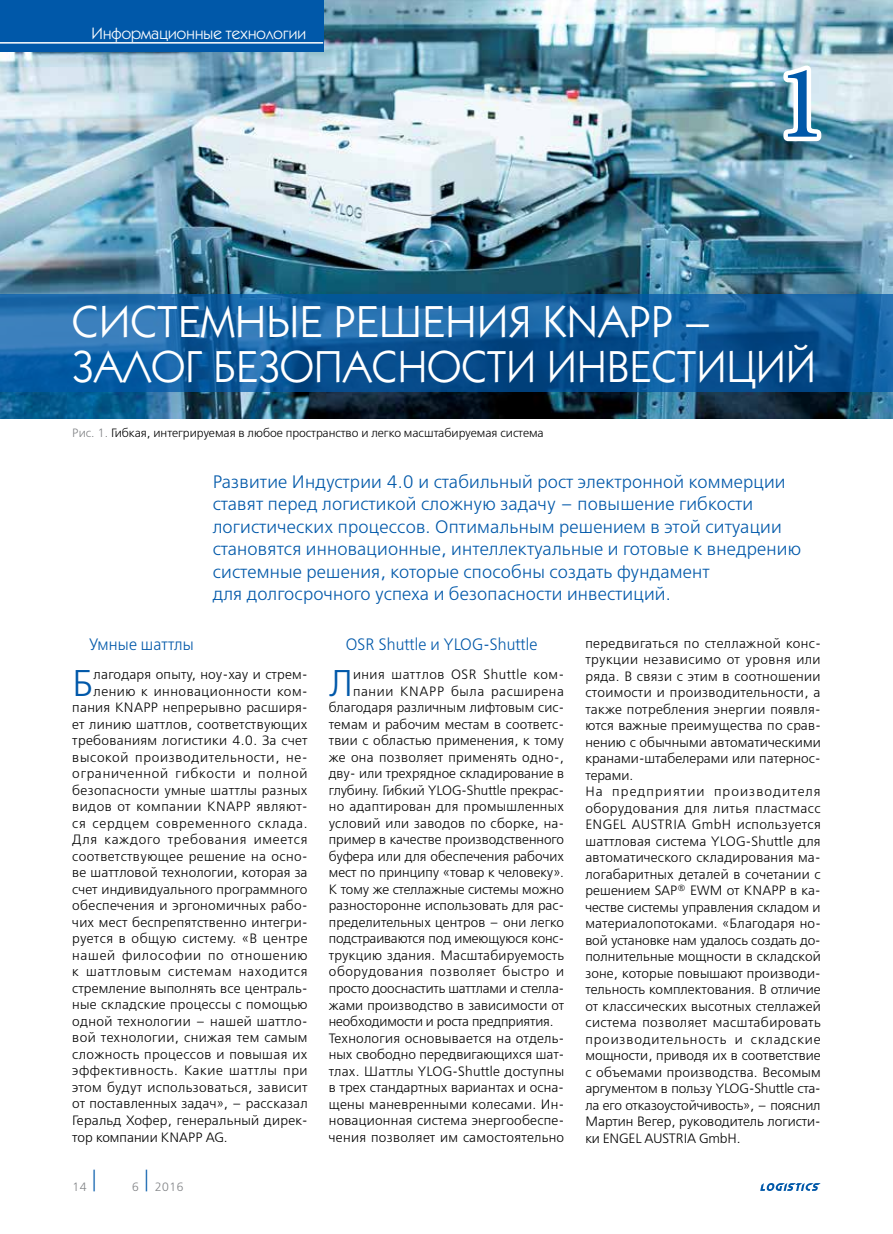
<style>
.page{position:relative;width:893px;height:1234px;background:#fff}
.page>*{position:absolute;margin:0;border:0;box-sizing:border-box;transform-origin:0 0}
.t1{font:105px "Minion Pro";color:#0058a9}
.t2{font:45px/45px "Kabel C";letter-spacing:.01em;color:#fff}
.t3{font:300 37.05px "Free Set";color:#0058a9}
.t4{font:300 18px/22.5px "Free Set";letter-spacing:.01em;color:#0058a9}
.t5{font:300 16.5px "Free Set";letter-spacing:.01em;color:#0058a9;scale:.95 1}
.t6{font:16.5px "Kabel C";letter-spacing:.01em;color:#fff}
.t7{font:300 13.5px/16.5px "Free Set";letter-spacing:.015em;color:#000}
.t8{font:300 13.5px "Free Set";letter-spacing:.05em;color:#000}
.t9{font:300 13.5px "Free Set";letter-spacing:.045em;color:#000}
.t10{font:300 13.5px "Free Set";letter-spacing:-.01em;color:#000}
.t11{font:300 13.5px "Free Set";letter-spacing:-.005em;color:#000}
.t12{font:300 13.5px "Free Set";letter-spacing:.035em;color:#000}
.t13{font:300 13.5px "Free Set";letter-spacing:.06em;color:#000}
.t14{font:300 13.5px "Free Set";letter-spacing:.055em;color:#000}
.t15{font:300 13.5px "Free Set";letter-spacing:.04em;color:#000}
.t16{font:300 12px "Free Set";color:#000}
.t17{font:300 12px "Free Set";color:#808285}
.s1{color:#808285}
</style>
<div class="page">
<svg style="left:760px;top:1183px;width:61px;height:7px"></svg>
<img style="left:0;top:0;width:893px;height:418px">
<div style="left:0;top:0;width:323px;height:51px;background:#0058a9"></div>
<hr style="left:0;top:42px;width:323px;height:2px;background:#fff">
<svg style="left:0;top:293px;width:893px;height:98px;background:#115c9b"></svg>
<svg style="left:779px;top:57px;width:47px;height:89px"></svg>
<p class="t6" style="left:91px;top:24px;width:216px">Информационные технологии</p>
<h1 class="t1" style="left:776px;top:33px;width:52px">1</h1>
<h2 class="t2" style="left:72px;top:298px;width:192px">СИСТЕМНЫЕ</h2>
<h2 class="t2" style="left:334px;top:298px;width:116px">РЕШЕНИ</h2>
<h2 class="t2" style="left:72px;top:298px;width:654px;text-indent:436px">Я KNAPP –<br>ЗАЛОГ БЕЗОПАСНОСТИ ИН ВЕСТИЦИЙ</h2>
<p class="t16" style="left:72px;top:426px;width:473px"><span class="s1">Рис. 1.</span> Гибкая, интегрируемая в любое пространство и легко масштабируемая система</p>
<p class="t4" style="left:213px;top:470px;width:590px">Развитие Индустрии 4.0 и стабильный рост электронной коммерции ставят перед логистикой сложную задачу – повышение гибкости логистических процессов. Оптимальным решением в этой ситуации становятся инновационные, интеллектуальные и готовые к внедрению системные решения, которые способны создать фундамент<br>для долгосрочного успеха и безопасности инвестиций.</p>
<p class="t5" style="left:89px;top:634px;width:112px">Умные шаттлы</p>
<h3 class="t3" style="left:72px;top:660px;width:23px">Б</h3>
<p class="t7" style="left:94px;top:666px;width:216px">лагодаря опыту, ноу-хау и стрем-</p>
<p class="t15" style="left:94px;top:682px;width:216px">лению к инновационности ком-</p>
<p class="t7" style="left:72px;top:699px;width:237px">пания KNAPP непрерывно расширя-</p>
<p class="t7" style="left:72px;top:715px;width:237px">ет линию шаттлов, соответствующих</p>
<p class="t7" style="left:72px;top:732px;width:237px">требованиям логистики 4.0. За счет</p>
<p class="t8" style="left:72px;top:748px;width:237px">высокой производительности, не-</p>
<p class="t13" style="left:72px;top:765px;width:237px">ограниченной гибкости и полной</p>
<p class="t7" style="left:72px;top:781px;width:237px">безопасности умные шаттлы разных</p>
<p class="t12" style="left:72px;top:798px;width:237px">видов от компании KNAPP являют-</p>
<p class="t8" style="left:72px;top:814px;width:237px">ся сердцем современного склада.</p>
<p class="t13" style="left:72px;top:831px;width:237px">Для каждого требования имеется</p>
<p class="t7" style="left:72px;top:847px;width:237px">соответствующее решение на осно-</p>
<p class="t7" style="left:72px;top:864px;width:237px">ве шаттловой технологии, которая за</p>
<p class="t7" style="left:72px;top:880px;width:237px">счет индивидуального программного</p>
<p class="t7" style="left:72px;top:897px;width:237px">обеспечения и эргономичных рабо-</p>
<p class="t7" style="left:72px;top:913px;width:237px">чих мест беспрепятственно интегри-</p>
<p class="t12" style="left:72px;top:930px;width:237px">руется в общую систему. «В центре</p>
<p class="t8" style="left:72px;top:946px;width:237px">нашей философии по отношению</p>
<p class="t14" style="left:72px;top:963px;width:237px">к шаттловым системам находится</p>
<p class="t7" style="left:72px;top:979px;width:237px">стремление выполнять все централь-</p>
<p class="t7" style="left:72px;top:996px;width:237px">ные складские процессы с помощью</p>
<p class="t7" style="left:72px;top:1012px;width:237px">одной технологии – нашей шаттло-</p>
<p class="t7" style="left:72px;top:1029px;width:237px">вой технологии, снижая тем самым</p>
<p class="t7" style="left:72px;top:1045px;width:237px">сложность процессов и повышая их</p>
<p class="t9" style="left:72px;top:1062px;width:237px">эффективность. Какие шаттлы при</p>
<p class="t7" style="left:72px;top:1078px;width:237px">этом будут использоваться, зависит</p>
<p class="t7" style="left:72px;top:1095px;width:237px">от поставленных задач», – рассказал</p>
<p class="t7" style="left:72px;top:1111px;width:237px">Геральд Хофер, генеральный дирек-</p>
<p class="t7" style="left:72px;top:1128px;width:157px">тор компании KNAPP AG.</p>
<p class="t17" style="left:72px;top:1179px;width:28px">14<sup>│</sup></p>
<p class="t17" style="left:132px;top:1179px;width:53px">6 <sup>│</sup> 2016</p>
<p class="t5" style="left:346px;top:634px;width:203px">OSR Shuttle и YLOG-Shuttle</p>
<h3 class="t3" style="left:329px;top:660px;width:26px">Л</h3>
<p class="t9" style="left:353px;top:666px;width:213px">иния шаттлов OSR Shuttle ком-</p>
<p class="t8" style="left:353px;top:682px;width:213px">пании KNAPP была расширена</p>
<p class="t7" style="left:329px;top:699px;width:237px">благодаря различным лифтовым сис-</p>
<p class="t7" style="left:329px;top:715px;width:237px">темам и рабочим местам в соответс-</p>
<p class="t7" style="left:329px;top:732px;width:237px">твии с областью применения, к тому</p>
<p class="t7" style="left:329px;top:748px;width:237px">же она позволяет применять одно-,</p>
<p class="t7" style="left:329px;top:765px;width:237px">дву- или трехрядное складирование в</p>
<p class="t7" style="left:329px;top:781px;width:237px">глубину. Гибкий YLOG-Shuttle прекрас-</p>
<p class="t7" style="left:329px;top:798px;width:237px">но адаптирован для промышленных</p>
<p class="t7" style="left:329px;top:814px;width:237px">условий или заводов по сборке, на-</p>
<p class="t7" style="left:329px;top:831px;width:237px">пример в качестве производственного</p>
<p class="t7" style="left:329px;top:847px;width:237px">буфера или для обеспечения рабочих</p>
<p class="t7" style="left:329px;top:864px;width:237px">мест по принципу «товар к человеку».</p>
<p class="t11" style="left:329px;top:880px;width:237px">К тому же стеллажные системы можно</p>
<p class="t7" style="left:329px;top:897px;width:237px">разносторонне использовать для рас-</p>
<p class="t7" style="left:329px;top:913px;width:237px">пределительных центров – они легко</p>
<p class="t11" style="left:329px;top:930px;width:237px">подстраиваются под имеющуюся конс-</p>
<p class="t7" style="left:329px;top:946px;width:237px">трукцию здания. Масштабируемость</p>
<p class="t9" style="left:329px;top:963px;width:237px">оборудования позволяет быстро и</p>
<p class="t10" style="left:329px;top:979px;width:237px">просто дооснастить шаттлами и стелла-</p>
<p class="t7" style="left:329px;top:996px;width:237px">жами производство в зависимости от</p>
<p class="t10" style="left:329px;top:1012px;width:226px">необходимости и роста предприятия.</p>
<p class="t7" style="left:329px;top:1029px;width:235px">Технология основывается на отдель-</p>
<p class="t7" style="left:329px;top:1045px;width:237px">ных свободно передвигающихся шат-</p>
<p class="t7" style="left:329px;top:1062px;width:237px">тлах. Шаттлы YLOG-Shuttle доступны</p>
<p class="t7" style="left:329px;top:1078px;width:237px">в трех стандартных вариантах и осна-</p>
<p class="t7" style="left:329px;top:1095px;width:237px">щены маневренными колесами. Ин-</p>
<p class="t7" style="left:329px;top:1111px;width:237px">новационная система энергообеспе-</p>
<p class="t7" style="left:329px;top:1128px;width:237px">чения позволяет им самостоятельно</p>
<p class="t7" style="left:585px;top:634px;width:237px">передвигаться по стеллажной конс&shy;трукции независимо от уровня или ряда. В связи с этим в соотношении стоимости и производительности, а также потребления энергии появля&shy;ются важные преимущества по срав&shy;нению с обычными автоматическими кранами-штабелерами или патернос&shy;терами.<br>На предприятии производителя оборудования для литья пластмасс ENGEL AUSTRIA GmbH используется шаттловая система YLOG-Shuttle для автоматического складирования ма&shy;логабаритных деталей в сочетании с решением SAP<sup>®</sup> EWM от KNAPP в ка&shy;честве системы управления складом и материалопотоками. «Благодаря но&shy;вой установке нам удалось создать до&shy;полнительные мощности в складской зоне, которые повышают производи&shy;тельность комплектования. В отличие от классических высотных стеллажей система позволяет масштабировать производительность и складские мощности, приводя их в соответствие с объемами производства. Весомым аргументом в пользу YLOG-Shuttle ста&shy;ла его отказоустойчивость», – пояснил Мартин Вегер, руководитель логисти&shy;ки ENGEL AUSTRIA GmbH.</p>
</div>
